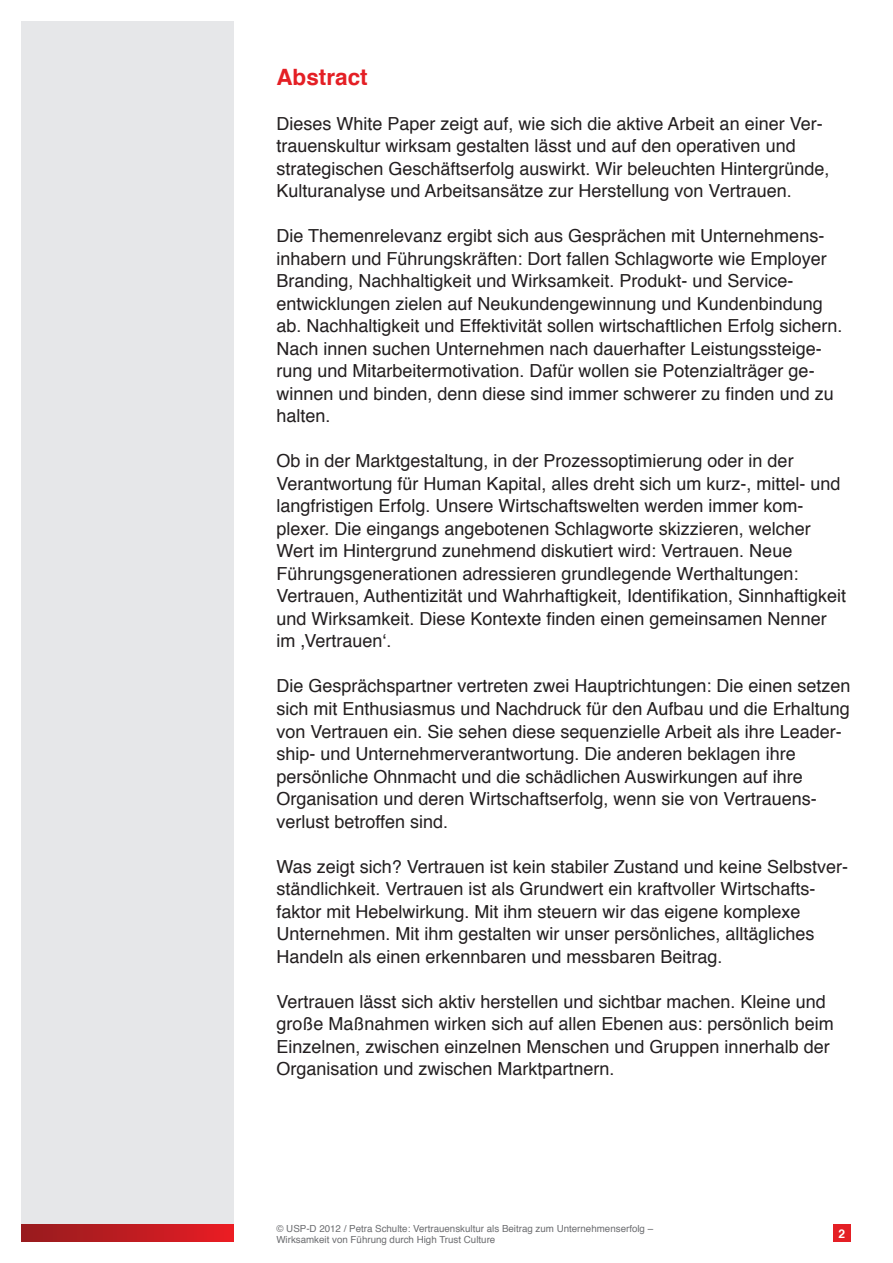
<style>
.page{position:relative;width:893px;height:1263px;background:#fff}
.page>*{position:absolute;margin:0;border:0;box-sizing:border-box;transform-origin:0 0}
.t1{font:700 22.5px "Helvetica";color:#e41f25}
.t2{font:18px/22.5px "Helvetica";color:#231f20}
.t3{font:700 12px "Helvetica";color:#fff}
.t4{font:9.75px/10.5px "Helvetica";color:#6c6d70}
</style>
<div class="page">
<div style="left:21px;top:21px;width:213px;height:1221px;background:#e6e7e9"></div>
<div style="left:21px;top:1225px;width:213px;height:17px;background:linear-gradient(to right,#951b1e,#e91c24)"></div>
<div style="left:833px;top:1225px;width:17px;height:17px;background:#e41f25"></div>
<p class="t1" style="left:276px;top:59px;width:93px">Abstract</p>
<p class="t2" style="left:276px;top:113px;width:555px">Dieses White Paper zeigt auf, wie sich die aktive Arbeit an einer Ver&shy;trauenskultur wirksam gestalten lässt und auf den operativen und strategischen Geschäftserfolg auswirkt. Wir beleuchten Hintergründe, Kulturanalyse und Arbeitsansätze zur Herstellung von Vertrauen.</p>
<p class="t2" style="left:276px;top:225px;width:567px">Die Themenrelevanz ergibt sich aus Gesprächen mit Unternehmens&shy;inhabern und Führungskräften: Dort fallen Schlagworte wie Employer Branding, Nachhaltigkeit und Wirksamkeit. Produkt- und Service&shy;entwicklungen zielen auf Neukundengewinnung und Kundenbindung ab. Nachhaltigkeit und Effektivität sollen wirtschaftlichen Erfolg sichern.<br>Nach innen suchen Unternehmen nach dauerhafter Leistungssteige&shy;rung und Mitarbeitermotivation. Dafür wollen sie Potenzialträger ge&shy;winnen und binden, denn diese sind immer schwerer zu finden und zu halten.</p>
<p class="t2" style="left:276px;top:450px;width:571px">Ob in der Marktgestaltung, in der Prozessoptimierung oder in der Verantwortung für Human Kapital, alles dreht sich um kurz-, mittel- und langfristigen Erfolg. Unsere Wirtschaftswelten werden immer kom&shy;plexer. Die eingangs angebotenen Schlagworte skizzieren, welcher Wert im Hintergrund zunehmend diskutiert wird: Vertrauen. Neue Führungsgenerationen adressieren grundlegende Werthaltungen:<br>Vertrauen, Authentizität und Wahrhaftigkeit, Identifikation, Sinnhaftigkeit und Wirksamkeit. Diese Kontexte finden einen gemeinsamen Nenner im ‚Vertrauen‘.</p>
<p class="t2" style="left:276px;top:675px;width:576px">Die Gesprächspartner vertreten zwei Hauptrichtungen: Die einen setzen sich mit Enthusiasmus und Nachdruck für den Aufbau und die Erhaltung von Vertrauen ein. Sie sehen diese sequenzielle Arbeit als ihre Leader&shy;ship- und Unternehmerverantwortung. Die anderen beklagen ihre persönliche Ohnmacht und die schädlichen Auswirkungen auf ihre Organisation und deren Wirtschaftserfolg, wenn sie von Vertrauens&shy;verlust betroffen sind.</p>
<p class="t2" style="left:276px;top:855px;width:573px">Was zeigt sich? Vertrauen ist kein stabiler Zustand und keine Selbstver&shy;ständlichkeit. Vertrauen ist als Grundwert ein kraftvoller Wirtschafts&shy;faktor mit Hebelwirkung. Mit ihm steuern wir das eigene komplexe Unternehmen. Mit ihm gestalten wir unser persönliches, alltägliches Handeln als einen erkennbaren und messbaren Beitrag.</p>
<p class="t2" style="left:276px;top:990px;width:559px">Vertrauen lässt sich aktiv herstellen und sichtbar machen. Kleine und große Maßnahmen wirken sich auf allen Ebenen aus: persönlich beim Einzelnen, zwischen einzelnen Menschen und Gruppen innerhalb der Organisation und zwischen Marktpartnern.</p>
<p class="t4" style="left:276px;top:1224px;width:378px">© USP-D 2012 / Petra Schulte: Vertrauenskultur als Beitrag zum Unternehmenserfolg –<br>Wirksamkeit von Führung durch High Trust Culture</p>
<p class="t3" style="left:839px;top:1224px;width:8px">2</p>
</div>
